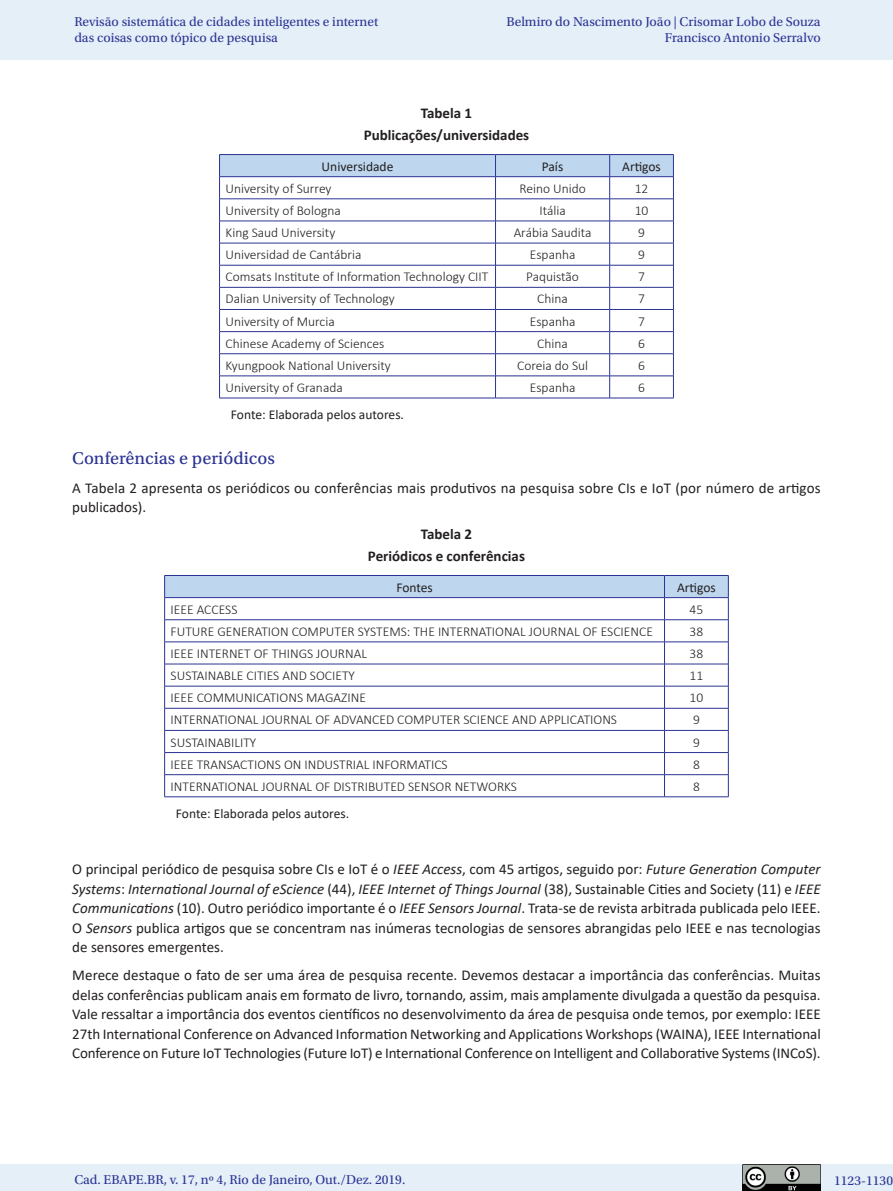
<style>
.page{position:relative;width:893px;height:1191px;background:#fff}
.page>*{position:absolute;margin:0;border:0;box-sizing:border-box;transform-origin:0 0}
._07_2_sub2{font:18px "Utopia Std Capt";color:#2b3393}
._06_0_texto{font:15px/19.5px "Calibri";color:#231f20;text-align:justify}
._08_2_tabela_titulo{font:700 15px "Calibri";color:#231f20}
._08_2_tabela_texto_1{font:300 13.5px "Calibri";color:#231f20}
.t1{font:13.5px/16.5px "Utopia Std";color:#2b3393}
._08_2_tabela_fonte{font:13.5px "Calibri";color:#231f20}
._08_2_tabela_gargant{font:13.5px "Calibri";color:#231f20}
.s1{font-style:italic}
</style>
<div class="page">
<div style="left:0;top:0;width:893px;height:60px;background:#e4eff8"></div>
<div style="left:0;top:1164px;width:893px;height:27px;background:#e4eff8"></div>
<img style="left:743px;top:1164px;width:78px;height:27px">
<svg style="left:219px;top:154px;width:455px;height:244px"></svg>
<hr style="left:219px;top:398px;width:276px;height:1px;background:#2b3393">
<hr style="left:495px;top:398px;width:115px;height:1px;background:#2b3393">
<hr style="left:610px;top:398px;width:64px;height:1px;background:#2b3393">
<svg style="left:164px;top:575px;width:565px;height:221px"></svg>
<hr style="left:164px;top:796px;width:500px;height:1px;background:#2b3393">
<hr style="left:664px;top:796px;width:64px;height:1px;background:#2b3393">
<p class="t1" style="left:74px;top:13px;width:305px">Revisão sistemática de cidades inteligentes e internet das coisas como tópico de pesquisa</p>
<p class="t1" style="left:506px;top:13px;width:316px;text-align:right">Belmiro do Nascimento João | Crisomar Lobo de Souza<br>Francisco Antonio Serralvo</p>
<p class="_08_2_tabela_titulo" style="left:421px;top:102px;width:53px">Tabela 1</p>
<p class="_08_2_tabela_titulo" style="left:364px;top:124px;width:167px">Publicações/universidades</p>
<p class="_08_2_tabela_gargant" style="left:322px;top:157px;width:73px">Universidade</p>
<p class="_08_2_tabela_gargant" style="left:542px;top:157px;width:23px">País</p>
<p class="_08_2_tabela_gargant" style="left:622px;top:157px;width:40px">Artigos</p>
<p class="_08_2_tabela_texto_1" style="left:226px;top:180px;width:108px">University of Surrey</p>
<p class="_08_2_tabela_texto_1" style="left:519px;top:180px;width:68px">Reino Unido</p>
<p class="_08_2_tabela_texto_1" style="left:635px;top:180px;width:15px">12</p>
<p class="_08_2_tabela_texto_1" style="left:226px;top:202px;width:117px">University of Bologna</p>
<p class="_08_2_tabela_texto_1" style="left:539px;top:202px;width:28px">Itália</p>
<p class="_08_2_tabela_texto_1" style="left:635px;top:202px;width:15px">10</p>
<p class="_08_2_tabela_texto_1" style="left:226px;top:224px;width:111px">King Saud University</p>
<p class="_08_2_tabela_texto_1" style="left:514px;top:224px;width:79px">Arábia Saudita</p>
<p class="_08_2_tabela_texto_1" style="left:638px;top:224px;width:8px">9</p>
<p class="_08_2_tabela_texto_1" style="left:226px;top:246px;width:137px">Universidad de Cantábria</p>
<p class="_08_2_tabela_texto_1" style="left:530px;top:246px;width:47px">Espanha</p>
<p class="_08_2_tabela_texto_1" style="left:638px;top:246px;width:8px">9</p>
<p class="_08_2_tabela_texto_1" style="left:226px;top:268px;width:264px">Comsats Institute of Information Technology CIIT</p>
<p class="_08_2_tabela_texto_1" style="left:526px;top:268px;width:54px">Paquistão</p>
<p class="_08_2_tabela_texto_1" style="left:638px;top:268px;width:8px">7</p>
<p class="_08_2_tabela_texto_1" style="left:226px;top:291px;width:171px">Dalian University of Technology</p>
<p class="_08_2_tabela_texto_1" style="left:537px;top:291px;width:32px">China</p>
<p class="_08_2_tabela_texto_1" style="left:638px;top:291px;width:8px">7</p>
<p class="_08_2_tabela_texto_1" style="left:226px;top:313px;width:111px">University of Murcia</p>
<p class="_08_2_tabela_texto_1" style="left:530px;top:313px;width:47px">Espanha</p>
<p class="_08_2_tabela_texto_1" style="left:638px;top:313px;width:8px">7</p>
<p class="_08_2_tabela_texto_1" style="left:226px;top:335px;width:160px">Chinese Academy of Sciences</p>
<p class="_08_2_tabela_texto_1" style="left:537px;top:335px;width:32px">China</p>
<p class="_08_2_tabela_texto_1" style="left:638px;top:335px;width:8px">6</p>
<p class="_08_2_tabela_texto_1" style="left:226px;top:357px;width:167px">Kyungpook National University</p>
<p class="_08_2_tabela_texto_1" style="left:517px;top:357px;width:73px">Coreia do Sul</p>
<p class="_08_2_tabela_texto_1" style="left:638px;top:357px;width:8px">6</p>
<p class="_08_2_tabela_texto_1" style="left:226px;top:379px;width:119px">University of Granada</p>
<p class="_08_2_tabela_texto_1" style="left:530px;top:379px;width:47px">Espanha</p>
<p class="_08_2_tabela_texto_1" style="left:638px;top:379px;width:8px">6</p>
<p class="_08_2_tabela_fonte" style="left:231px;top:405px;width:175px">Fonte: Elaborada pelos autores.</p>
<p class="_07_2_sub2" style="left:72px;top:449px;width:204px">Conferências e periódicos</p>
<p class="_06_0_texto" style="left:72px;top:477px;width:750px">A Tabela 2 apresenta os periódicos ou conferências mais produtivos na pesquisa sobre CIs e IoT (por número de artigos publicados).</p>
<p class="_08_2_tabela_titulo" style="left:421px;top:523px;width:53px">Tabela 2</p>
<p class="_08_2_tabela_titulo" style="left:368px;top:545px;width:159px">Periódicos e conferências</p>
<p class="_08_2_tabela_gargant" style="left:396px;top:578px;width:38px">Fontes</p>
<p class="_08_2_tabela_gargant" style="left:677px;top:578px;width:40px">Artigos</p>
<p class="_08_2_tabela_texto_1" style="left:171px;top:601px;width:68px">IEEE ACCESS</p>
<p class="_08_2_tabela_texto_1" style="left:690px;top:601px;width:15px">45</p>
<p class="_08_2_tabela_texto_1" style="left:171px;top:623px;width:484px">FUTURE GENERATION COMPUTER SYSTEMS: THE INTERNATIONAL JOURNAL OF ESCIENCE</p>
<p class="_08_2_tabela_texto_1" style="left:690px;top:623px;width:15px">38</p>
<p class="_08_2_tabela_texto_1" style="left:171px;top:645px;width:198px">IEEE INTERNET OF THINGS JOURNAL</p>
<p class="_08_2_tabela_texto_1" style="left:690px;top:645px;width:15px">38</p>
<p class="_08_2_tabela_texto_1" style="left:171px;top:667px;width:186px">SUSTAINABLE CITIES AND SOCIETY</p>
<p class="_08_2_tabela_texto_1" style="left:690px;top:667px;width:15px">11</p>
<p class="_08_2_tabela_texto_1" style="left:171px;top:689px;width:197px">IEEE COMMUNICATIONS MAGAZINE</p>
<p class="_08_2_tabela_texto_1" style="left:690px;top:689px;width:15px">10</p>
<p class="_08_2_tabela_texto_1" style="left:171px;top:711px;width:448px">INTERNATIONAL JOURNAL OF ADVANCED COMPUTER SCIENCE AND APPLICATIONS</p>
<p class="_08_2_tabela_texto_1" style="left:693px;top:711px;width:8px">9</p>
<p class="_08_2_tabela_texto_1" style="left:171px;top:733px;width:87px">SUSTAINABILITY</p>
<p class="_08_2_tabela_texto_1" style="left:693px;top:733px;width:8px">9</p>
<p class="_08_2_tabela_texto_1" style="left:171px;top:756px;width:279px">IEEE TRANSACTIONS ON INDUSTRIAL INFORMATICS</p>
<p class="_08_2_tabela_texto_1" style="left:693px;top:756px;width:8px">8</p>
<p class="_08_2_tabela_texto_1" style="left:171px;top:778px;width:348px">INTERNATIONAL JOURNAL OF DISTRIBUTED SENSOR NETWORKS</p>
<p class="_08_2_tabela_texto_1" style="left:693px;top:778px;width:8px">8</p>
<p class="_08_2_tabela_fonte" style="left:176px;top:804px;width:175px">Fonte: Elaborada pelos autores.</p>
<p class="_06_0_texto" style="left:72px;top:859px;width:750px">O principal periódico de pesquisa sobre CIs e IoT é o <span class="s1">IEEE Access</span>, com 45 artigos, seguido por: <span class="s1">Future Generation Computer Systems</span>: <span class="s1">International Journal of eScience</span> (44), <span class="s1">IEEE Internet of Things Journal</span> (38), Sustainable Cities and Society (11) e <span class="s1">IEEE Communications</span> (10). Outro periódico importante é o <span class="s1">IEEE Sensors Journal</span>. Trata-se de revista arbitrada publicada pelo IEEE.<br>O <span class="s1">Sensors</span> publica artigos que se concentram nas inúmeras tecnologias de sensores abrangidas pelo IEEE e nas tecnologias de sensores emergentes.</p>
<p class="_06_0_texto" style="left:72px;top:965px;width:750px">Merece destaque o fato de ser uma área de pesquisa recente. Devemos destacar a importância das conferências. Muitas delas conferências publicam anais em formato de livro, tornando, assim, mais amplamente divulgada a questão da pesquisa.<br>Vale ressaltar a importância dos eventos científicos no desenvolvimento da área de pesquisa onde temos, por exemplo: IEEE 27th International Conference on Advanced Information Networking and Applications Workshops (WAINA), IEEE International Conference on Future IoT Technologies (Future IoT) e International Conference on Intelligent and Collaborative Systems (INCoS).</p>
<p class="t1" style="left:74px;top:1171px;width:333px">Cad. EBAPE.BR, v. 17, nº 4, Rio de Janeiro, Out./Dez. 2019.</p>
<p class="t1" style="left:834px;top:1172px;width:60px">1123-1130</p>
</div>
